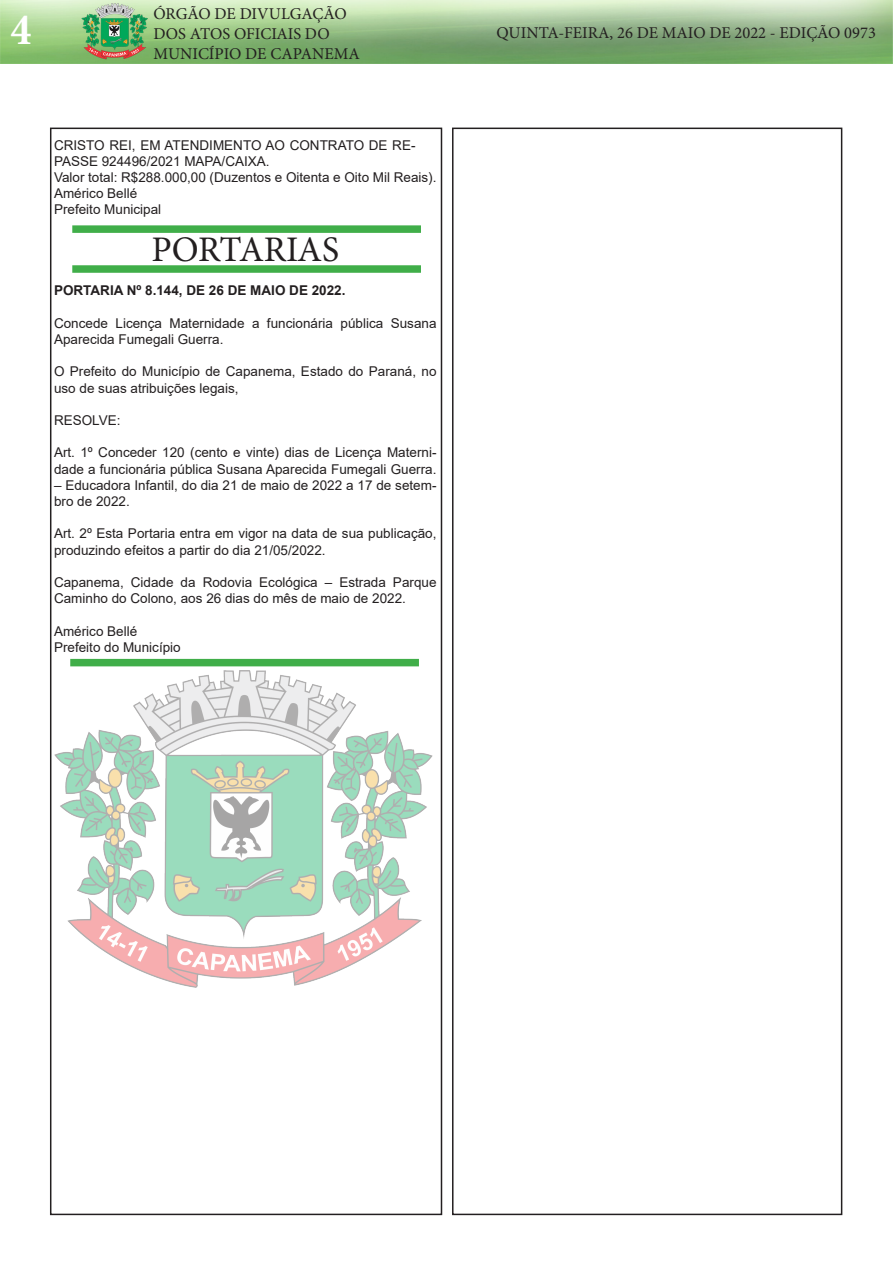
<style>
.page{position:relative;width:893px;height:1263px;background:#fff}
.page>*{position:absolute;margin:0;border:0;box-sizing:border-box;transform-origin:0 0}
.t1{font:700 condensed 45px "Minion Pro";color:#fff}
.t2{font:36px "Minion Pro";letter-spacing:-.005em;color:#231f20}
.t3{font:16.5px/19.8px "Minion Pro";color:#231f20}
.t4{font:13.5px/16.2px "Arial";color:#231f20}
.t5{font:700 13.5px "Arial";color:#231f20}
</style>
<div class="page">
<div style="left:50px;top:128px;width:392px;height:1087px;border:2px solid #231f20"></div>
<img style="left:0;top:0;width:893px;height:64px">
<div style="left:452px;top:128px;width:390px;height:1087px;border:2px solid #231f20"></div>
<div style="left:70px;top:659px;width:349px;height:7px;background:#40ae49"></div>
<img style="left:54px;top:670px;width:378px;height:318px">
<div style="left:72px;top:225px;width:349px;height:8px;background:#40ae49"></div>
<div style="left:72px;top:265px;width:349px;height:8px;background:#40ae49"></div>
<h1 class="t1" style="left:11px;top:-1px;width:22px">4</h1>
<p class="t3" style="left:153px;top:4px;width:208px">ÓRGÃO DE DIVULGAÇÃO<br>DOS ATOS OFICIAIS DO<br>MUNICÍPIO DE CAPANEMA</p>
<p class="t4" style="left:54px;top:137px;width:363px">CRISTO REI, EM ATENDIMENTO AO CONTRATO DE RE-<br>PASSE 924496/2021 MAPA/CAIXA.</p>
<p class="t4" style="left:54px;top:169px;width:384px">Valor total: R$288.000,00 (Duzentos e Oitenta e Oito Mil Reais).</p>
<p class="t4" style="left:54px;top:185px;width:85px">Américo Bellé</p>
<p class="t4" style="left:54px;top:201px;width:109px">Prefeito Municipal</p>
<p class="t2" style="left:151px;top:225px;width:189px">PORTARIAS</p>
<p class="t5" style="left:54px;top:281px;width:293px">PORTARIA Nº 8.144, DE 26 DE MAIO DE 2022.</p>
<p class="t4" style="left:54px;top:315px;width:384px">Concede Licença Maternidade a funcionária pública Susana<br>Aparecida Fumegali Guerra.</p>
<p class="t4" style="left:54px;top:363px;width:384px">O Prefeito do Município de Capanema, Estado do Paraná, no uso de suas atribuições legais,</p>
<p class="t4" style="left:54px;top:412px;width:68px">RESOLVE:</p>
<p class="t4" style="left:54px;top:444px;width:384px">Art. 1º Conceder 120 (cento e vinte) dias de Licença Materni&shy;dade a funcionária pública Susana Aparecida Fumegali Guerra.</p>
<p class="t4" style="left:54px;top:477px;width:384px">– Educadora Infantil, do dia 21 de maio de 2022 a 17 de setem&shy;bro de 2022.</p>
<p class="t4" style="left:54px;top:525px;width:384px">Art. 2º Esta Portaria entra em vigor na data de sua publicação, produzindo efeitos a partir do dia 21/05/2022.</p>
<p class="t4" style="left:54px;top:574px;width:384px">Capanema, Cidade da Rodovia Ecológica – Estrada Parque<br>Caminho do Colono, aos 26 dias do mês de maio de 2022.</p>
<p class="t4" style="left:54px;top:623px;width:85px">Américo Bellé</p>
<p class="t4" style="left:54px;top:639px;width:128px">Prefeito do Município</p>
<p class="t3" style="left:496px;top:23px;width:381px">QUINTA-FEIRA, 26 DE MAIO DE 2022 - EDIÇÃO 0973</p>
</div>
